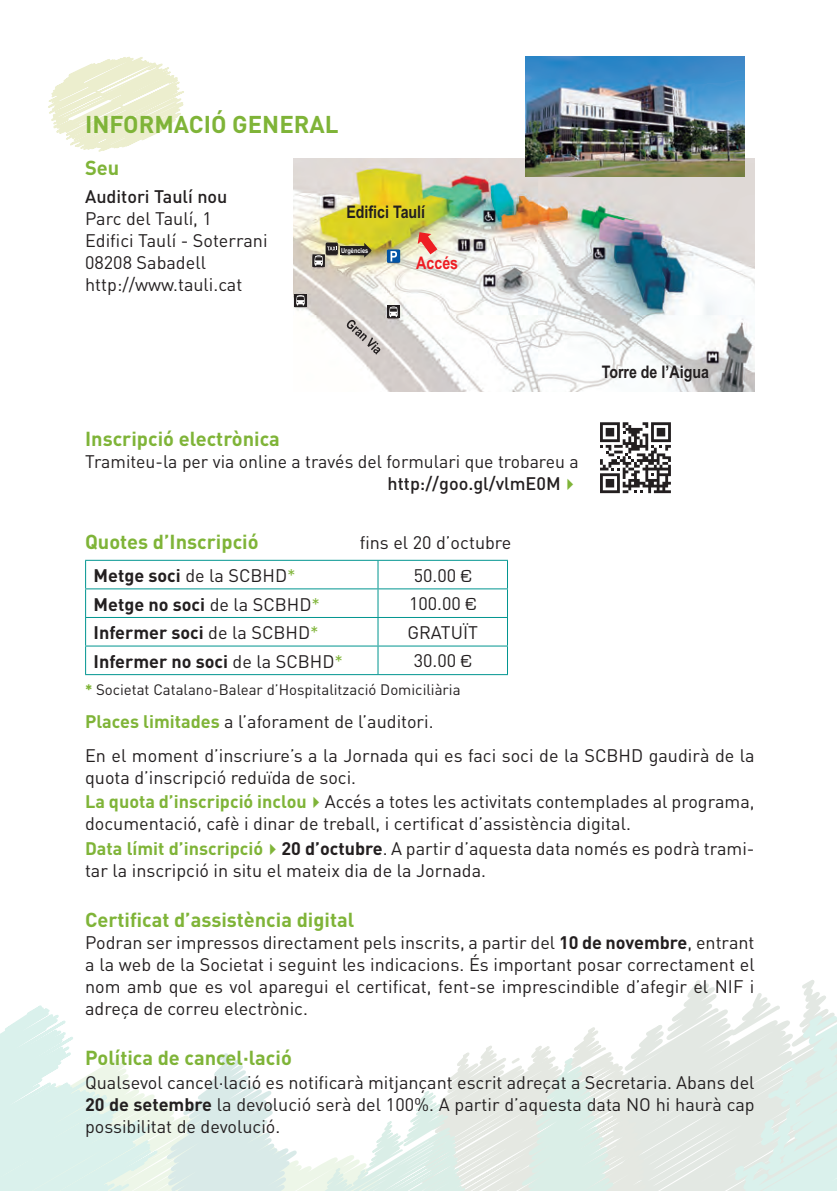
<style>
.page{position:relative;width:837px;height:1191px;background:#fff}
.page>*{position:absolute;margin:0;border:0;box-sizing:border-box;transform-origin:0 0}
.t1{font:700 24px "DIN";color:#7fb438}
.t2{font:700 20px "DIN";color:#7fb438}
.t3{font:18px/22px "DIN";color:#231f20}
.t4{font:700 18px "DIN";color:#231f20}
.t5{font:700 17.4px "Arial Narrow";color:#231f20}
.t6{font:700 17.4px "Arial Narrow";color:#ee1d23}
.t7{font:15px "DIN";color:#231f20}
.t8{font:700 6.8px "Arial Narrow";color:#fff}
.s1{font-weight:500}
.s2{color:#7fb438}
.s3{font-weight:400}
.s4{font-weight:400;color:#7fb438}
.s5{font-family:"Eurostile"}
.s6{font-weight:700;color:#7fb438}
.s7{font-weight:700}
</style>
<div class="page">
<svg style="left:303px;top:1166px;width:10px;height:25px"></svg>
<svg style="left:657px;top:1025px;width:10px;height:166px"></svg>
<svg style="left:667px;top:980px;width:169px;height:211px"></svg>
<svg style="left:313px;top:1027px;width:346px;height:164px"></svg>
<svg style="left:0;top:1005px;width:303px;height:186px"></svg>
<svg style="left:48px;top:57px;width:136px;height:95px"></svg>
<hr style="left:85px;top:560px;width:293px;height:1px;background:#009590">
<hr style="left:378px;top:560px;width:130px;height:1px;background:#009590">
<hr style="left:85px;top:588px;width:293px;height:1px;background:#009590">
<hr style="left:378px;top:588px;width:130px;height:1px;background:#009590">
<hr style="left:85px;top:617px;width:293px;height:1px;background:#009590">
<hr style="left:378px;top:617px;width:130px;height:1px;background:#009590">
<hr style="left:85px;top:645px;width:293px;height:1px;background:#009590">
<svg style="left:85px;top:561px;width:1px;height:113px"></svg>
<hr style="left:378px;top:645px;width:130px;height:1px;background:#009590">
<svg style="left:377px;top:561px;width:1px;height:113px"></svg>
<svg style="left:507px;top:561px;width:1px;height:113px"></svg>
<hr style="left:85px;top:674px;width:293px;height:1px;background:#009590">
<hr style="left:378px;top:674px;width:130px;height:1px;background:#009590">
<img style="left:293px;top:159px;width:461px;height:232px">
<svg style="left:347px;top:320px;width:33px;height:35px"></svg>
<div style="left:387px;top:249px;width:13px;height:14px;background:#0154a6"></div>
<svg style="left:390px;top:251px;width:7px;height:10px"></svg>
<div style="left:326px;top:242px;width:12px;height:12px;background:#231f20"></div>
<div style="left:340px;top:246px;width:25px;height:9px;background:#231f20"></div>
<svg style="left:364px;top:243px;width:7px;height:15px"></svg>
<svg style="left:417px;top:232px;width:20px;height:22px"></svg>
<svg style="left:387px;top:306px;width:12px;height:12px"></svg>
<svg style="left:389px;top:306px;width:8px;height:11px"></svg>
<svg style="left:294px;top:294px;width:12px;height:12px"></svg>
<svg style="left:296px;top:295px;width:8px;height:11px"></svg>
<div style="left:312px;top:254px;width:13px;height:13px;background:#231f20"></div>
<svg style="left:314px;top:246px;width:23px;height:20px"></svg>
<img style="left:525px;top:57px;width:219px;height:120px">
<svg style="left:600px;top:422px;width:70px;height:71px"></svg>
<p class="t1" style="left:85px;top:109px;width:255px">INFORMACIÓ GENERAL</p>
<p class="t2" style="left:85px;top:155px;width:36px">Seu</p>
<p class="t3" style="left:85px;top:185px;width:184px"><span class="s1">Auditori Taulí nou<br></span>Parc del Taulí, 1<br>Edifici Taulí - Soterrani<br>08208 Sabadell http://www.tauli.cat</p>
<p class="t5" style="left:346px;top:199px;width:80px">Edifici Taulí</p>
<p class="t6" style="left:416px;top:249px;width:43px">Accés</p>
<p class="t8" style="left:341px;top:245px;width:29px">Urgències</p>
<p class="t2" style="left:85px;top:426px;width:196px">Inscripció electrònica</p>
<p class="t3" style="left:85px;top:450px;width:495px;text-align:right">Tramiteu-la per via online a través del formulari que trobareu a <span class="s1">http://goo.gl/vlmE0M</span><span class="s2">✔</span></p>
<p class="t5" style="left:601px;top:358px;width:109px">Torre de l’Aigua</p>
<p class="t2" style="left:85px;top:528px;width:175px">Quotes d’Inscripció</p>
<p class="t3" style="left:359px;top:531px;width:153px">fins el 20 d’octubre</p>
<p class="t4" style="left:94px;top:564px;width:204px">Metge soci <span class="s3">de la SCBHD</span><span class="s4">*</span></p>
<p class="t3" style="left:413px;top:564px;width:59px">50.00 <span class="s5">€</span></p>
<p class="t4" style="left:94px;top:592px;width:228px">Metge no soci <span class="s3">de la SCBHD</span><span class="s4">*</span></p>
<p class="t3" style="left:409px;top:592px;width:69px">100.00 <span class="s5">€</span></p>
<p class="t4" style="left:94px;top:621px;width:226px">Infermer soci <span class="s3">de la SCBHD</span><span class="s4">*</span></p>
<p class="t3" style="left:407px;top:621px;width:72px">GRATUÏT</p>
<p class="t4" style="left:94px;top:649px;width:251px">Infermer no soci <span class="s3">de la SCBHD</span><span class="s4">*</span></p>
<p class="t3" style="left:413px;top:649px;width:59px">30.00 <span class="s5">€</span></p>
<p class="t7" style="left:85px;top:680px;width:377px"><span class="s6">*</span> Societat Catalano-Balear d’Hospitalització Domiciliària</p>
<p class="t3" style="left:85px;top:710px;width:350px"><span class="s6">Places limitades</span> a l’aforament de l’auditori.</p>
<p class="t3" style="left:85px;top:743px;width:671px">En el moment d’inscriure’s a la Jornada qui es faci soci de la SCBHD gaudirà de la quota d’inscripció reduïda de soci.</p>
<p class="t3" style="left:85px;top:790px;width:671px"><span class="s6">La quota d’inscripció inclou</span><span class="s2">✔</span>Accés a totes les activitats contemplades al programa, documentació, cafè i dinar de treball, i certificat d’assistència digital.</p>
<p class="t3" style="left:85px;top:837px;width:670px"><span class="s6">Data límit d’inscripció</span><span class="s2">✔</span><span class="s7">20 d’octubre</span>. A partir d’aquesta data només es podrà trami&shy;tar la inscripció in situ el mateix dia de la Jornada.</p>
<p class="t2" style="left:85px;top:906px;width:270px">Certificat d’assistència digital</p>
<p class="t3" style="left:85px;top:931px;width:671px;text-align:justify">Podran ser impressos directament pels inscrits, a partir del <span class="s7">10 de novembre</span>, entrant a la web de la Societat i seguint les indicacions. És important posar correctament el nom amb que es vol aparegui el certificat, fent-se imprescindible d’afegir el NIF i adreça de correu electrònic.</p>
<p class="t2" style="left:85px;top:1044px;width:208px">Política de cancel·lació</p>
<p class="t3" style="left:85px;top:1071px;width:671px;text-align:justify">Qualsevol cancel·lació es notificarà mitjançant escrit adreçat a Secretaria. Abans del <span class="s7">20 de setembre</span> la devolució serà del 100%. A partir d’aquesta data NO hi haurà cap possibilitat de devolució.</p>
</div>
